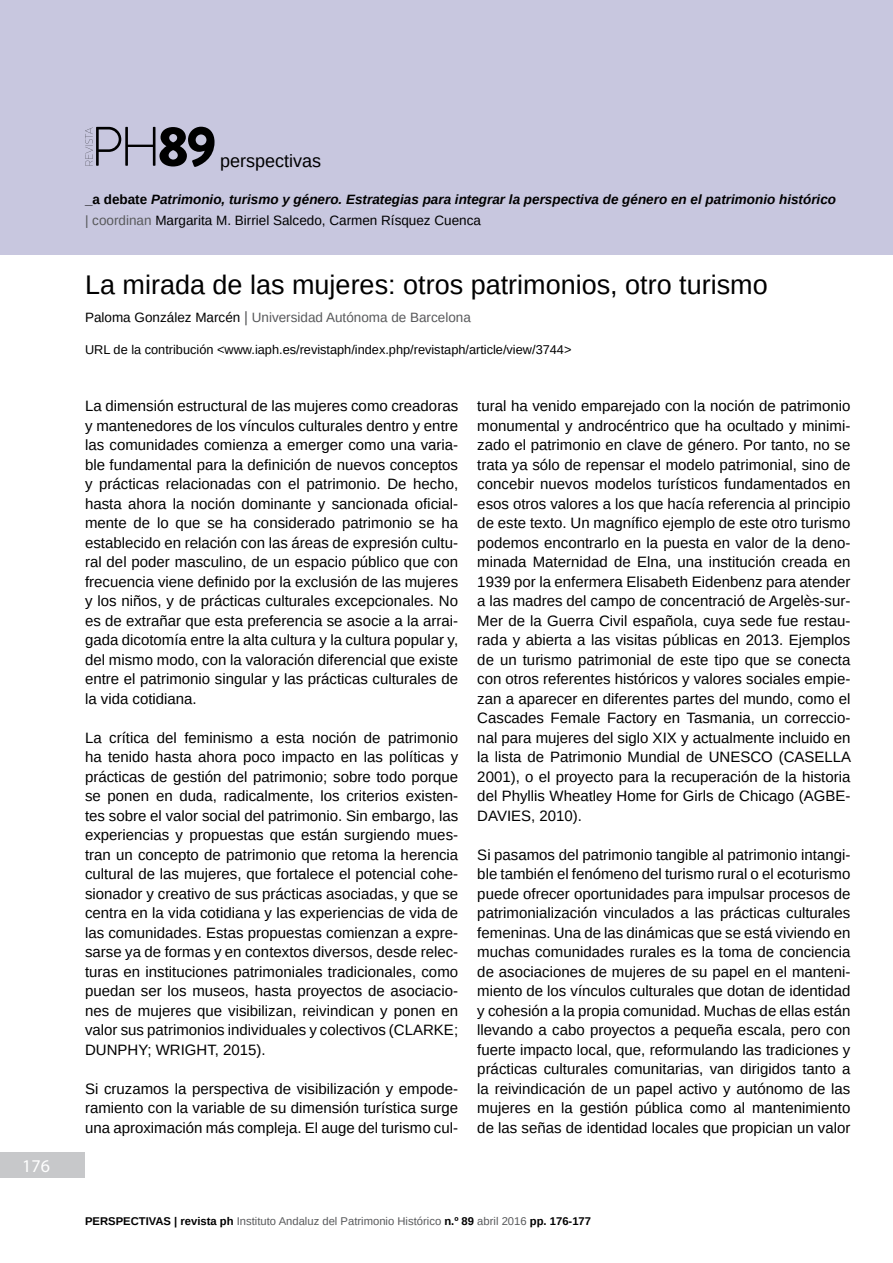
<style>
.page{position:relative;width:893px;height:1263px;background:#fff}
.page>*{position:absolute;margin:0;border:0;box-sizing:border-box;transform-origin:0 0}
.t1{font:27px "Arimo";color:#000}
.t2{font:18px "Arimo";color:#000}
.t3{font:18px "Myriad Pro";color:#fff}
.t4{font:15px/19.5px "Arimo";color:#000;text-align:justify}
.t5{font:italic 700 13.5px/21px "Arimo";color:#000}
.t6{font:13.5px "Arimo";color:#58595b}
.t7{font:12.75px "Arimo";color:#000}
.t8{font:11.25px "Arimo";color:#58595b}
.s1{font-style:normal}
.s2{font-weight:400;font-style:normal;color:#58595b}
.s3{font-weight:400;font-style:normal}
.s4{color:#000}
.s5{font-size:15px}
.s6{font-weight:700;color:#000}
</style>
<div class="page">
<div style="left:0;top:0;width:893px;height:255px;background:#c8c7df"></div>
<div style="left:0;top:1152px;width:85px;height:26px;background:#c7c8ca"></div>
<svg style="left:85px;top:127px;width:130px;height:40px"></svg>
<p class="t3" style="left:22px;top:1155px;width:29px">176</p>
<p class="t2" style="left:220px;top:149px;width:103px">perspectivas</p>
<p class="t5" style="left:85px;top:189px;width:752px"><span class="s1">_a debate</span> Patrimonio, turismo y género. Estrategias para integrar la perspectiva de género en el patrimonio histórico <span class="s2">| coordinan</span> <span class="s3">Margarita M. Birriel Salcedo, Carmen Rísquez Cuenca</span></p>
<h1 class="t1" style="left:85px;top:268px;width:684px">La mirada de las mujeres: otros patrimonios, otro turismo</h1>
<p class="t6" style="left:85px;top:309px;width:387px"><span class="s4">Paloma González Marcén</span> <span class="s5">|</span> Universidad Autónoma de Barcelona</p>
<p class="t7" style="left:85px;top:342px;width:488px">URL de la contribución &lt;www.iaph.es/revistaph/index.php/revistaph/article/view/3744&gt;</p>
<p class="t4" style="left:85px;top:396px;width:375px">La dimensión estructural de las mujeres como creadoras y mantenedores de los vínculos culturales dentro y entre las comunidades comienza a emerger como una varia&shy;ble fundamental para la definición de nuevos conceptos y prácticas relacionadas con el patrimonio. De hecho, hasta ahora la noción dominante y sancionada oficial&shy;mente de lo que se ha considerado patrimonio se ha establecido en relación con las áreas de expresión cultu&shy;ral del poder masculino, de un espacio público que con frecuencia viene definido por la exclusión de las mujeres y los niños, y de prácticas culturales excepcionales. No es de extrañar que esta preferencia se asocie a la arrai&shy;gada dicotomía entre la alta cultura y la cultura popular y, del mismo modo, con la valoración diferencial que existe entre el patrimonio singular y las prácticas culturales de la vida cotidiana.</p>
<p class="t4" style="left:85px;top:728px;width:375px">La crítica del feminismo a esta noción de patrimonio ha tenido hasta ahora poco impacto en las políticas y prácticas de gestión del patrimonio; sobre todo porque se ponen en duda, radicalmente, los criterios existen&shy;tes sobre el valor social del patrimonio. Sin embargo, las experiencias y propuestas que están surgiendo mues&shy;tran un concepto de patrimonio que retoma la herencia cultural de las mujeres, que fortalece el potencial cohe&shy;sionador y creativo de sus prácticas asociadas, y que se centra en la vida cotidiana y las experiencias de vida de las comunidades. Estas propuestas comienzan a expre&shy;sarse ya de formas y en contextos diversos, desde relec&shy;turas en instituciones patrimoniales tradicionales, como puedan ser los museos, hasta proyectos de asociacio&shy;nes de mujeres que visibilizan, reivindican y ponen en valor sus patrimonios individuales y colectivos (CLARKE; DUNPHY; WRIGHT, 2015).</p>
<p class="t4" style="left:85px;top:1079px;width:375px">Si cruzamos la perspectiva de visibilización y empode&shy;ramiento con la variable de su dimensión turística surge una aproximación más compleja. El auge del turismo cul-</p>
<p class="t4" style="left:477px;top:396px;width:375px">tural ha venido emparejado con la noción de patrimonio monumental y androcéntrico que ha ocultado y minimi&shy;zado el patrimonio en clave de género. Por tanto, no se trata ya sólo de repensar el modelo patrimonial, sino de concebir nuevos modelos turísticos fundamentados en esos otros valores a los que hacía referencia al principio de este texto. Un magnífico ejemplo de este otro turismo podemos encontrarlo en la puesta en valor de la deno&shy;minada Maternidad de Elna, una institución creada en 1939 por la enfermera Elisabeth Eidenbenz para atender a las madres del campo de concentració de Argelès-sur-Mer de la Guerra Civil española, cuya sede fue restau&shy;rada y abierta a las visitas públicas en 2013. Ejemplos de un turismo patrimonial de este tipo que se conecta con otros referentes históricos y valores sociales empie&shy;zan a aparecer en diferentes partes del mundo, como el Cascades Female Factory en Tasmania, un correccio&shy;nal para mujeres del siglo XIX y actualmente incluido en la lista de Patrimonio Mundial de UNESCO (CASELLA 2001), o el proyecto para la recuperación de la historia del Phyllis Wheatley Home for Girls de Chicago (AGBE-DAVIES, 2010).</p>
<p class="t4" style="left:477px;top:845px;width:375px">Si pasamos del patrimonio tangible al patrimonio intangi&shy;ble también el fenómeno del turismo rural o el ecoturismo puede ofrecer oportunidades para impulsar procesos de patrimonialización vinculados a las prácticas culturales femeninas. Una de las dinámicas que se está viviendo en muchas comunidades rurales es la toma de conciencia de asociaciones de mujeres de su papel en el manteni&shy;miento de los vínculos culturales que dotan de identidad y cohesión a la propia comunidad. Muchas de ellas están llevando a cabo proyectos a pequeña escala, pero con fuerte impacto local, que, reformulando las tradiciones y prácticas culturales comunitarias, van dirigidos tanto a la reivindicación de un papel activo y autónomo de las mujeres en la gestión pública como al mantenimiento de las señas de identidad locales que propician un valor</p>
<p class="t8" style="left:85px;top:1213px;width:508px"><span class="s6">PERSPECTIVAS | revista ph</span> Instituto Andaluz del Patrimonio Histórico <span class="s6">n.º 89</span> abril 2016 <span class="s6">pp. 176-177</span></p>
</div>
